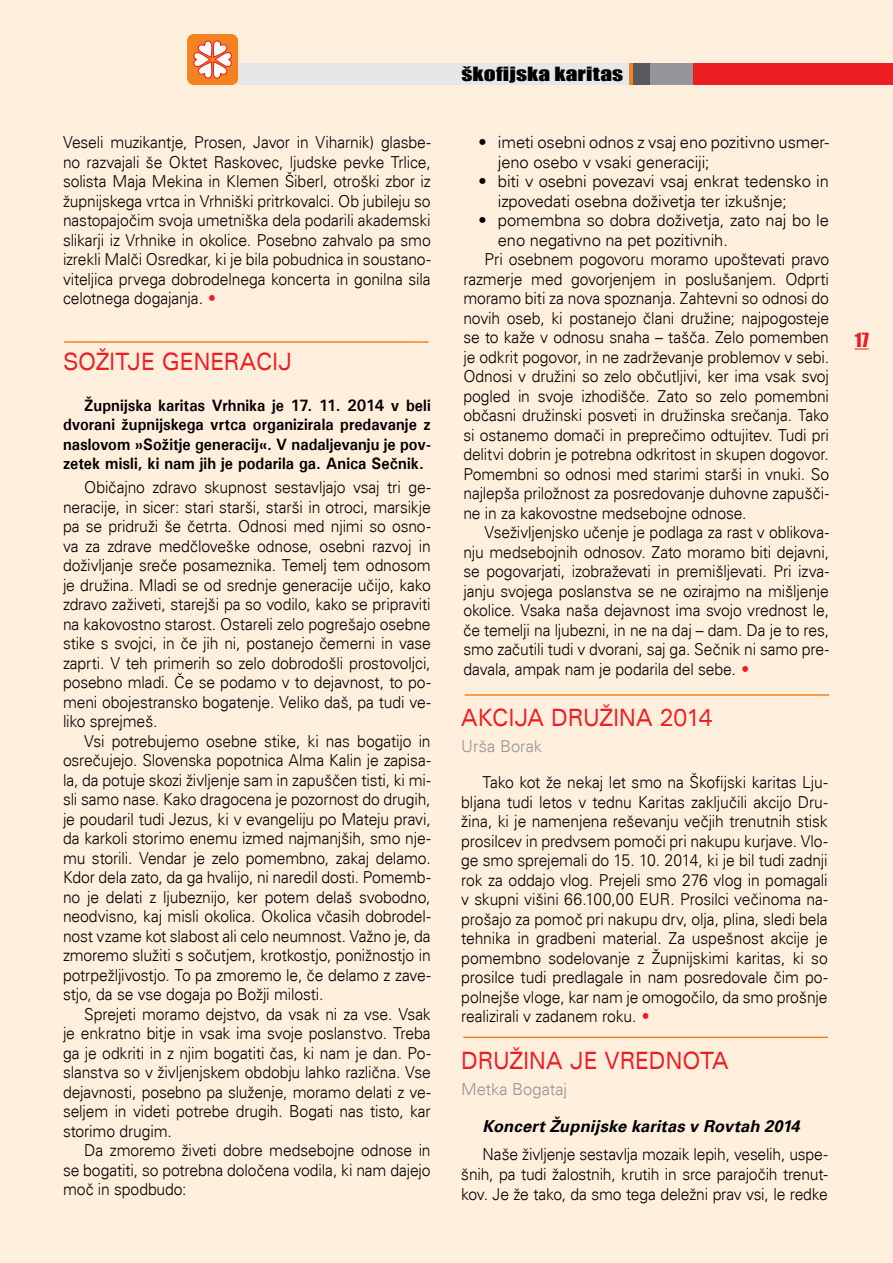
<style>
.page{position:relative;width:893px;height:1263px;background:#ffefdc}
.page>*{position:absolute;margin:0;border:0;box-sizing:border-box;transform-origin:0 0}
.t1{font:expanded 24px "Univers";color:#ed1d24;scale:.78 1}
.t2{font:18px "Impact";letter-spacing:.005em;color:#000;scale:1.3 1}
.t3{font:18px "Impact";color:#ed1d24}
.t4{font:300 16.5px/19.5px "Univers";letter-spacing:-.01em;color:#000;text-align:justify;scale:.95 1}
.t5{font:300 16.5px/19.5px "Univers";letter-spacing:-.01em;color:#000}
.t6{font:700 16.5px/19.5px "Univers";letter-spacing:.005em;color:#000;text-align:justify;scale:.93 1}
.t7{font:italic 700 16.5px "Univers";letter-spacing:.01em;color:#000}
.t8{font:300 16.5px "Univers";color:#939598}
.s1{color:#ed1d24}
</style>
<div class="page">
<svg style="left:855px;top:348px;width:14px;height:2px"></svg>
<div style="left:225px;top:64px;width:668px;height:21px;background:#e6e7e8"></div>
<div style="left:634px;top:64px;width:259px;height:21px;background:#58595b"></div>
<div style="left:651px;top:64px;width:242px;height:21px;background:#939598"></div>
<div style="left:693px;top:64px;width:200px;height:21px;background:#ed1d24"></div>
<div style="left:187px;top:34px;width:51px;height:51px;background:#f58220;border-radius:7px"></div>
<svg style="left:193px;top:40px;width:39px;height:39px"></svg>
<hr style="left:64px;top:341px;width:365px;height:2px;background:#f58220">
<hr style="left:465px;top:694px;width:364px;height:2px;background:#f58220">
<hr style="left:463px;top:1036px;width:365px;height:2px;background:#f58220">
<p class="t2" style="left:461px;top:60px;width:126px">škofijska karitas</p>
<p class="t4" style="left:63px;top:132px;width:389px">Veseli muzikantje, Prosen, Javor in Viharnik) glasbe&shy;no razvajali še Oktet Raskovec, ljudske pevke Trlice, solista Maja Mekina in Klemen Šiberl, otroški zbor iz župnijskega vrtca in Vrhniški pritrkovalci. Ob jubileju so nastopajočim svoja umetniška dela podarili akademski slikarji iz Vrhnike in okolice. Posebno zahvalo pa smo izrekli Malči Osredkar, ki je bila pobudnica in soustano&shy;viteljica prvega dobrodelnega koncerta in gonilna sila celotnega dogajanja. <span class="s1">•</span></p>
<p class="t5" style="left:498px;top:132px;width:333px;text-indent:-20px">• imeti osebni odnos z vsaj eno pozitivno usmer&shy;jeno osebo v vsaki generaciji;</p>
<p class="t5" style="left:498px;top:171px;width:333px;text-indent:-20px">• biti v osebni povezavi vsaj enkrat tedensko in izpovedati osebna doživetja ter izkušnje;</p>
<p class="t5" style="left:478px;top:210px;width:352px">• pomembna so dobra doživetja, zato naj bo le</p>
<p class="t5" style="left:498px;top:230px;width:232px">eno negativno na pet pozitivnih.</p>
<p class="t4" style="left:485px;top:249px;width:364px">Pri osebnem pogovoru moramo upoštevati pravo</p>
<p class="t4" style="left:463px;top:269px;width:386px">razmerje med govorjenjem in poslušanjem. Odprti</p>
<p class="t4" style="left:463px;top:288px;width:386px">moramo biti za nova spoznanja. Zahtevni so odnosi do</p>
<p class="t4" style="left:463px;top:308px;width:386px">novih oseb, ki postanejo člani družine; najpogosteje</p>
<p class="t4" style="left:463px;top:327px;width:386px">se to kaže v odnosu snaha – tašča. Zelo pomemben</p>
<p class="t4" style="left:463px;top:347px;width:386px">je odkrit pogovor, in ne zadrževanje problemov v sebi.</p>
<p class="t4" style="left:463px;top:366px;width:386px">Odnosi v družini so zelo občutljivi, ker ima vsak svoj</p>
<p class="t4" style="left:463px;top:386px;width:386px">pogled in svoje izhodišče. Zato so zelo pomembni</p>
<p class="t4" style="left:463px;top:405px;width:386px">občasni družinski posveti in družinska srečanja. Tako</p>
<p class="t4" style="left:463px;top:425px;width:386px">si ostanemo domači in preprečimo odtujitev. Tudi pri</p>
<p class="t4" style="left:463px;top:444px;width:386px">delitvi dobrin je potrebna odkritost in skupen dogovor.</p>
<p class="t4" style="left:463px;top:464px;width:386px">Pomembni so odnosi med starimi starši in vnuki. So</p>
<p class="t4" style="left:463px;top:483px;width:386px">najlepša priložnost za posredovanje duhovne zapušči-</p>
<p class="t4" style="left:463px;top:503px;width:299px">ne in za kakovostne medsebojne odnose.</p>
<p class="t4" style="left:485px;top:522px;width:364px">Vseživljenjsko učenje je podlaga za rast v oblikova-</p>
<p class="t4" style="left:463px;top:542px;width:386px">nju medsebojnih odnosov. Zato moramo biti dejavni,</p>
<p class="t4" style="left:463px;top:561px;width:386px">se pogovarjati, izobraževati in premišljevati. Pri izva-</p>
<p class="t4" style="left:463px;top:581px;width:386px">janju svojega poslanstva se ne ozirajmo na mišljenje</p>
<p class="t4" style="left:463px;top:600px;width:386px">okolice. Vsaka naša dejavnost ima svojo vrednost le,</p>
<p class="t4" style="left:463px;top:620px;width:386px">če temelji na ljubezni, in ne na daj – dam. Da je to res,</p>
<p class="t4" style="left:463px;top:639px;width:386px">smo začutili tudi v dvorani, saj ga. Sečnik ni samo pre-</p>
<p class="t4" style="left:463px;top:659px;width:302px">davala, ampak nam je podarila del sebe. <span class="s1">•</span></p>
<h1 class="t1" style="left:63px;top:347px;width:295px">SOŽITJE GENERACIJ</h1>
<p class="t6" style="left:63px;top:395px;width:397px;text-indent:21px">Župnijska karitas Vrhnika je 17. 11. 2014 v beli dvorani župnijskega vrtca organizirala predavanje z naslovom »Sožitje generacij«. V nadaljevanju je pov&shy;zetek misli, ki nam jih je podarila ga. Anica Sečnik.</p>
<p class="t4" style="left:63px;top:477px;width:389px;text-indent:21px">Običajno zdravo skupnost sestavljajo vsaj tri ge&shy;neracije, in sicer: stari starši, starši in otroci, marsikje pa se pridruži še četrta. Odnosi med njimi so osno&shy;va za zdrave medčloveške odnose, osebni razvoj in doživljanje sreče posameznika. Temelj tem odnosom je družina. Mladi se od srednje generacije učijo, kako zdravo zaživeti, starejši pa so vodilo, kako se pripraviti na kakovostno starost. Ostareli zelo pogrešajo osebne stike s svojci, in če jih ni, postanejo čemerni in vase zaprti. V teh primerih so zelo dobrodošli prostovoljci, posebno mladi. Če se podamo v to dejavnost, to po&shy;meni obojestransko bogatenje. Veliko daš, pa tudi ve&shy;liko sprejmeš.</p>
<p class="t4" style="left:63px;top:731px;width:389px;text-indent:21px">Vsi potrebujemo osebne stike, ki nas bogatijo in osrečujejo. Slovenska popotnica Alma Kalin je zapisa&shy;la, da potuje skozi življenje sam in zapuščen tisti, ki mi&shy;sli samo nase. Kako dragocena je pozornost do drugih, je poudaril tudi Jezus, ki v evangeliju po Mateju pravi, da karkoli storimo enemu izmed najmanjših, smo nje&shy;mu storili. Vendar je zelo pomembno, zakaj delamo.<br>Kdor dela zato, da ga hvalijo, ni naredil dosti. Pomemb&shy;no je delati z ljubeznijo, ker potem delaš svobodno, neodvisno, kaj misli okolica. Okolica včasih dobrodel&shy;nost vzame kot slabost ali celo neumnost. Važno je, da zmoremo služiti s sočutjem, krotkostjo, ponižnostjo in potrpežljivostjo. To pa zmoremo le, če delamo z zave&shy;stjo, da se vse dogaja po Božji milosti.</p>
<p class="t4" style="left:63px;top:1004px;width:389px;text-indent:21px">Sprejeti moramo dejstvo, da vsak ni za vse. Vsak je enkratno bitje in vsak ima svoje poslanstvo. Treba ga je odkriti in z njim bogatiti čas, ki nam je dan. Po&shy;slanstva so v življenjskem obdobju lahko različna. Vse dejavnosti, posebno pa služenje, moramo delati z ve&shy;seljem in videti potrebe drugih. Bogati nas tisto, kar storimo drugim.</p>
<p class="t4" style="left:63px;top:1141px;width:389px;text-indent:21px">Da zmoremo živeti dobre medsebojne odnose in se bogatiti, so potrebna določena vodila, ki nam dajejo moč in spodbudo:</p>
<h1 class="t1" style="left:461px;top:703px;width:39px">AKCIJA</h1>
<h1 class="t1" style="left:551px;top:703px;width:98px">DRUŽINA</h1>
<h1 class="t1" style="left:660px;top:703px;width:69px">2014</h1>
<p class="t8" style="left:461px;top:736px;width:82px">Urša Borak</p>
<p class="t4" style="left:461px;top:772px;width:387px;text-indent:21px">Tako kot že nekaj let smo na Škofijski karitas Lju&shy;bljana tudi letos v tednu Karitas zaključili akcijo Dru&shy;žina, ki je namenjena reševanju večjih trenutnih stisk prosilcev in predvsem pomoči pri nakupu kurjave. Vlo&shy;ge smo sprejemali do 15. 10. 2014, ki je bil tudi zadnji rok za oddajo vlog. Prejeli smo 276 vlog in pomagali v skupni višini 66.100,00 EUR. Prosilci večinoma na&shy;prošajo za pomoč pri nakupu drv, olja, plina, sledi bela tehnika in gradbeni material. Za uspešnost akcije je pomembno sodelovanje z Župnijskimi karitas, ki so prosilce tudi predlagale in nam posredovale čim po&shy;polnejše vloge, kar nam je omogočilo, da smo prošnje realizirali v zadanem roku. <span class="s1">•</span></p>
<h1 class="t1" style="left:461px;top:1046px;width:42px">DRUŽ</h1>
<h1 class="t1" style="left:523px;top:1046px;width:265px">INA JE VREDNOTA</h1>
<p class="t8" style="left:461px;top:1079px;width:107px">Metka Bogataj</p>
<p class="t7" style="left:482px;top:1116px;width:319px">Koncert Župnijske karitas v Rovtah 2014</p>
<p class="t4" style="left:461px;top:1144px;width:387px;line-height:20px;text-indent:21px">Naše življenje sestavlja mozaik lepih, veselih, uspe&shy;šnih, pa tudi žalostnih, krutih in srce parajočih trenut&shy;kov. Je že tako, da smo tega deležni prav vsi, le redke</p>
<p class="t3" style="left:855px;top:326px;width:16px">17</p>
</div>
